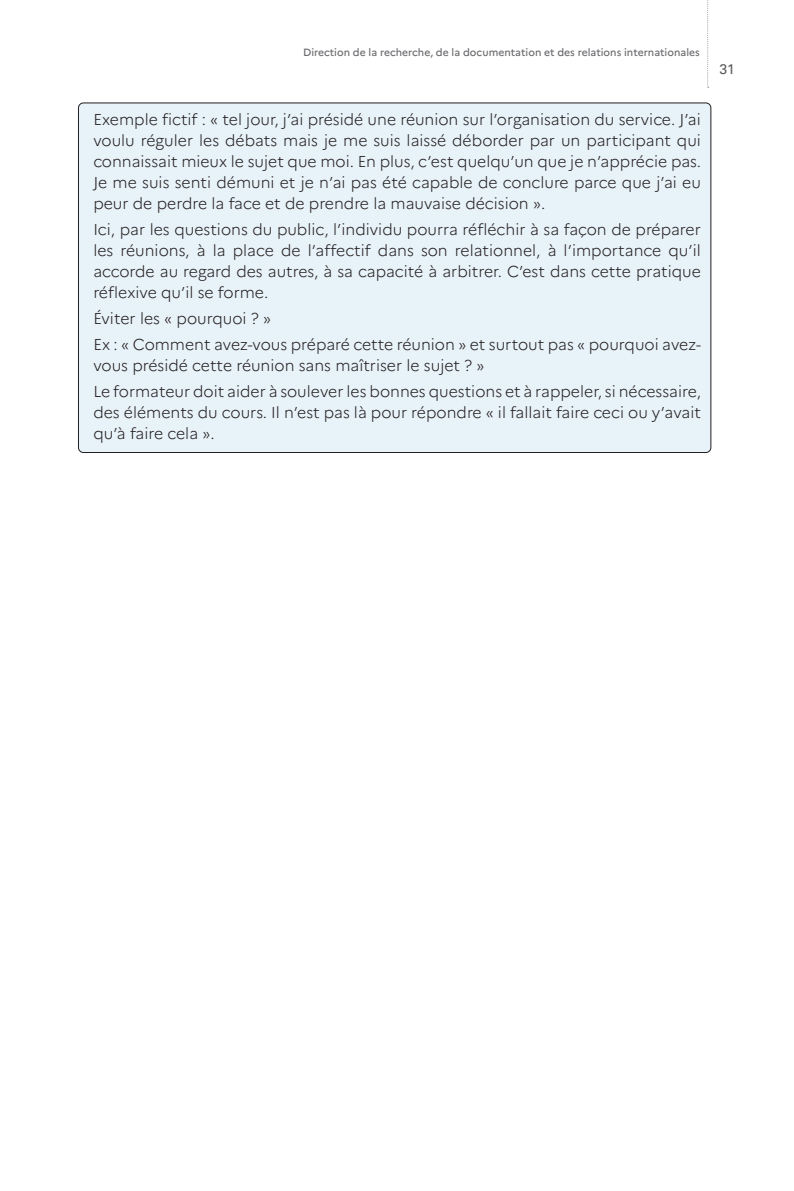
<style>
.page{position:relative;width:794px;height:1191px;background:#fff}
.page>*{position:absolute;margin:0;border:0;box-sizing:border-box;transform-origin:0 0}
.t1{font:300 15.75px/21px "Marianne";color:#231f20}
.t2{font:14px "Univers";color:#57585a}
.t3{font:500 10.5px "Marianne";color:#6c6d70}
</style>
<div class="page">
<svg style="left:707px;top:0;width:1px;height:88px"></svg>
<div style="left:78px;top:103px;width:633px;height:349px;background:#e8f2f9;border-radius:5px"></div>
<p class="t3" style="left:303px;top:46px;width:398px">Direction de la recherche, de la documentation et des relations internationales</p>
<p class="t1" style="left:93px;top:109px;width:609px;text-align:justify">Exemple fictif : « tel jour, j’ai présidé une réunion sur l’organisation du service. J’ai voulu réguler les débats mais je me suis laissé déborder par un participant qui connaissait mieux le sujet que moi. En plus, c’est quelqu’un que je n’apprécie pas.<br>Je me suis senti démuni et je n’ai pas été capable de conclure parce que j’ai eu peur de perdre la face et de prendre la mauvaise décision ».</p>
<p class="t1" style="left:93px;top:218px;width:609px;text-align:justify">Ici, par les questions du public, l’individu pourra réfléchir à sa façon de préparer les réunions, à la place de l’affectif dans son relationnel, à l’importance qu’il accorde au regard des autres, à sa capacité à arbitrer. C’est dans cette pratique réflexive qu’il se forme.</p>
<p class="t1" style="left:93px;top:305px;width:609px;line-height:25.9px">Éviter les « pourquoi ? »<br>Ex : « Comment avez-vous préparé cette réunion » et surtout pas « pourquoi avez-</p>
<p class="t1" style="left:93px;top:352px;width:609px;line-height:25.9px">vous présidé cette réunion sans maîtriser le sujet ? »<br>Le formateur doit aider à soulever les bonnes questions et à rappeler, si nécessaire,</p>
<p class="t1" style="left:93px;top:401px;width:609px">des éléments du cours. Il n’est pas là pour répondre « il fallait faire ceci ou y’avait qu’à faire cela ».</p>
<p class="t2" style="left:719px;top:61px;width:17px">31</p>
</div>
